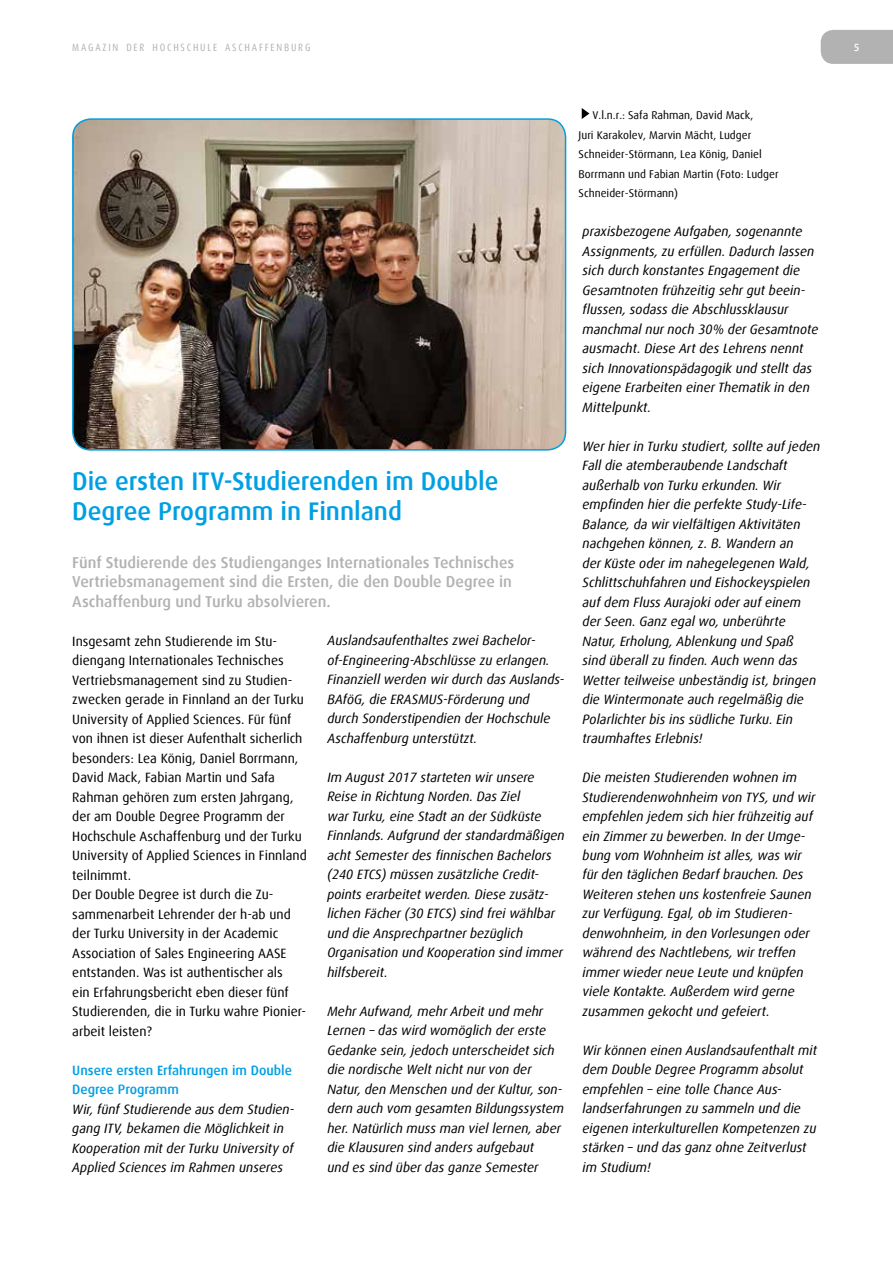
<style>
.page{position:relative;width:893px;height:1263px;background:#fff}
.page>*{position:absolute;margin:0;border:0;box-sizing:border-box;transform-origin:0 0}
.t1{font:500 25.5px/30.6px "Dax Offc";letter-spacing:-.005em;color:#009fe3}
.t2{font:500 15.75px/19.5px "Dax Offc";color:#b3b2b2}
.t3{font:italic 13.5px/19.5px "Dax Offc";color:#000}
.t4{font:13.5px/19.5px "Dax Offc";color:#000}
.t5{font:500 13.5px/19.5px "Dax Offc";color:#009fe3}
.t6{font:11.25px/19.5px "Dax Offc";color:#000}
.t7{font:condensed 10.5px "Dax Offc";letter-spacing:.17em;color:#b3b2b2}
.t8{font:500 10.5px "Dax Offc";color:#fff}
</style>
<div class="page">
<div style="left:821px;top:30px;width:72px;height:34px;background:#b3b2b2"></div>
<img style="left:73px;top:119px;width:493px;height:331px">
<div style="left:72px;top:118px;width:494px;height:333px;border:2px solid #009fe3;border-radius:18px"></div>
<svg style="left:582px;top:108px;width:7px;height:11px"></svg>
<p class="t7" style="left:72px;top:41px;width:240px">MAGAZIN DER HOCHSCHULE ASCHAFFENBURG</p>
<p class="t8" style="left:854px;top:41px;width:7px">5</p>
<h1 class="t1" style="left:72px;top:466px;width:428px">Die ersten ITV-Studierenden im Double<br>Degree Programm in Finnland</h1>
<p class="t2" style="left:72px;top:553px;width:444px">Fünf Studierende des Studienganges Internationales Technisches<br>Vertriebsmanagement sind die Ersten, die den Double Degree in<br>Aschaffenburg und Turku absolvieren.</p>
<p class="t4" style="left:72px;top:631px;width:236px">Insgesamt zehn Studierende im Stu&shy;diengang Internationales Technisches Vertriebsmanagement sind zu Studien&shy;zwecken gerade in Finnland an der Turku University of Applied Sciences. Für fünf von ihnen ist dieser Aufenthalt sicherlich besonders: Lea König, Daniel Borrmann, David Mack, Fabian Martin und Safa Rahman gehören zum ersten Jahrgang, der am Double Degree Programm der Hochschule Aschaffenburg und der Turku University of Applied Sciences in Finnland teilnimmt.<br>Der Double Degree ist durch die Zu&shy;sammenarbeit Lehrender der h-ab und der Turku University in der Academic Association of Sales Engineering AASE entstanden. Was ist authentischer als<br>ein Erfahrungsbericht eben dieser fünf Studierenden, die in Turku wahre Pionier&shy;arbeit leisten?</p>
<p class="t5" style="left:72px;top:1060px;width:221px">Unsere ersten Erfahrungen im Double<br>Degree Programm</p>
<p class="t3" style="left:72px;top:1099px;width:224px">Wir, fünf Studierende aus dem Studien&shy;gang ITV, bekamen die Möglichkeit in Kooperation mit der Turku University of Applied Sciences im Rahmen unseres</p>
<p class="t3" style="left:327px;top:631px;width:238px">Auslandsaufenthaltes zwei Bachelor&shy;of-Engineering-Abschlüsse zu erlangen.<br>Finanziell werden wir durch das Auslands-BAföG, die ERASMUS-Förderung und<br>durch Sonderstipendien der Hochschule Aschaffenburg unterstützt.</p>
<p class="t3" style="left:327px;top:768px;width:239px">Im August 2017 starteten wir unsere Reise in Richtung Norden. Das Ziel<br>war Turku, eine Stadt an der Südküste Finnlands. Aufgrund der standardmäßigen acht Semester des finnischen Bachelors (240 ETCS) müssen zusätzliche Credit&shy;points erarbeitet werden. Diese zusätz&shy;lichen Fächer (30 ETCS) sind frei wählbar und die Ansprechpartner bezüglich Organisation und Kooperation sind immer hilfsbereit.</p>
<p class="t3" style="left:327px;top:1002px;width:238px">Mehr Aufwand, mehr Arbeit und mehr Lernen – das wird womöglich der erste Gedanke sein, jedoch unterscheidet sich die nordische Welt nicht nur von der Natur, den Menschen und der Kultur, son&shy;dern auch vom gesamten Bildungssystem her. Natürlich muss man viel lernen, aber die Klausuren sind anders aufgebaut<br>und es sind über das ganze Semester</p>
<p class="t6" style="left:579px;top:106px;width:202px;text-indent:14px">V.l.n.r.: Safa Rahman, David Mack,<br>Juri Karakolev, Marvin Mächt, Ludger Schneider-Störmann, Lea König, Daniel Borrmann und Fabian Martin (Foto: Ludger Schneider-Störmann)</p>
<p class="t3" style="left:583px;top:222px;width:237px">praxisbezogene Aufgaben, sogenannte Assignments, zu erfüllen. Dadurch lassen sich durch konstantes Engagement die Gesamtnoten frühzeitig sehr gut beein&shy;flussen, sodass die Abschlussklausur manchmal nur noch 30% der Gesamtnote ausmacht. Diese Art des Lehrens nennt sich Innovationspädagogik und stellt das eigene Erarbeiten einer Thematik in den Mittelpunkt.</p>
<p class="t3" style="left:583px;top:436px;width:239px">Wer hier in Turku studiert, sollte auf jeden Fall die atemberaubende Landschaft außerhalb von Turku erkunden. Wir empfinden hier die perfekte Study-Life-Balance, da wir vielfältigen Aktivitäten nachgehen können, z. B. Wandern an<br>der Küste oder im nahegelegenen Wald, Schlittschuhfahren und Eishockeyspielen auf dem Fluss Aurajoki oder auf einem der Seen. Ganz egal wo, unberührte Natur, Erholung, Ablenkung und Spaß sind überall zu finden. Auch wenn das Wetter teilweise unbeständig ist, bringen die Wintermonate auch regelmäßig die Polarlichter bis ins südliche Turku. Ein traumhaftes Erlebnis!</p>
<p class="t3" style="left:583px;top:768px;width:234px">Die meisten Studierenden wohnen im Studierendenwohnheim von TYS, und wir empfehlen jedem sich hier frühzeitig auf ein Zimmer zu bewerben. In der Umge&shy;bung vom Wohnheim ist alles, was wir für den täglichen Bedarf brauchen. Des Weiteren stehen uns kostenfreie Saunen zur Verfügung. Egal, ob im Studieren&shy;denwohnheim, in den Vorlesungen oder während des Nachtlebens, wir treffen immer wieder neue Leute und knüpfen viele Kontakte. Außerdem wird gerne zusammen gekocht und gefeiert.</p>
<p class="t3" style="left:583px;top:1041px;width:236px">Wir können einen Auslandsaufenthalt mit dem Double Degree Programm absolut empfehlen – eine tolle Chance Aus&shy;landserfahrungen zu sammeln und die eigenen interkulturellen Kompetenzen zu stärken – und das ganz ohne Zeitverlust im Studium!</p>
</div>
